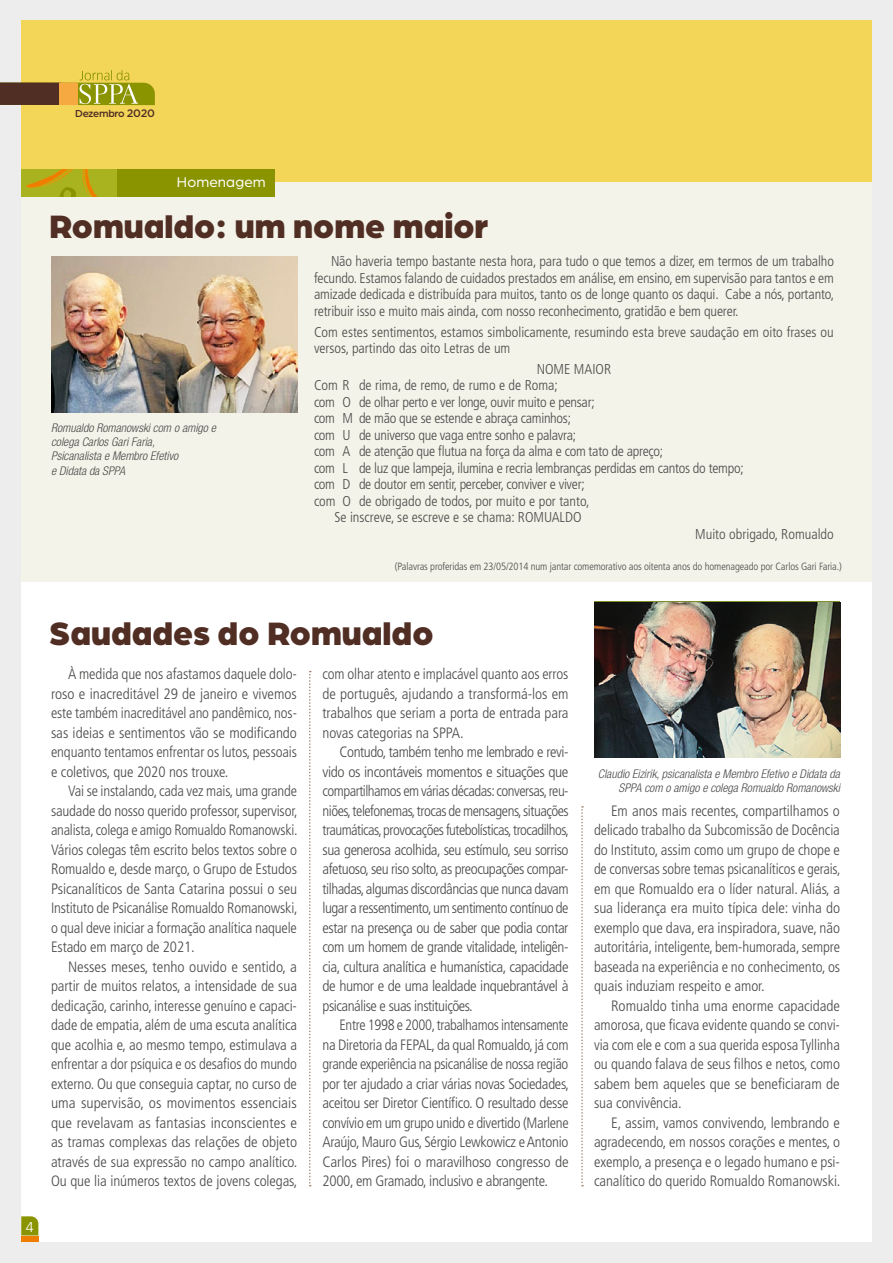
<style>
.page{position:relative;width:893px;height:1263px;background:#fff}
.page>*{position:absolute;margin:0;border:0;box-sizing:border-box;transform-origin:0 0}
.t1{font:900 34.5px "Arboria";color:#512e24}
.t2{font:300 condensed 15px/19.5px "Frutiger LT Std";letter-spacing:-.005em;color:#4a4a49;text-align:justify}
.t3{font:15px "Arboria";letter-spacing:.01em;color:#fff}
.t4{font:300 condensed 14.25px/16.5px "Frutiger LT Std";letter-spacing:-.01em;color:#4a4a49;text-align:justify}
.t5{font:14.25px "Bastardus Sans";color:#fff}
.t6{font:italic 300 condensed 12px/14.4px "Helvetica Neue LT Std";color:#4a4a49}
.t7{font:500 10.8px "Arboria";letter-spacing:-.02em;color:#512e24}
.t8{font:300 condensed 10.5px "Frutiger LT Std";letter-spacing:-.01em;color:#4a4a49}
.s1{font-family:"Gotham"}
</style>
<div class="page">
<div style="left:0;top:0;width:891px;height:1263px;background:#ededed"></div>
<div style="left:21px;top:21px;width:851px;height:1221px;background:#fff"></div>
<div style="left:21px;top:182px;width:851px;height:400px;background:#f3f3e9"></div>
<div style="left:21px;top:21px;width:851px;height:161px;background:#f3d558"></div>
<div style="left:115px;top:169px;width:160px;height:27px;background:#8a9400"></div>
<img style="left:21px;top:169px;width:95px;height:27px">
<svg style="left:57px;top:187px;width:30px;height:9px"></svg>
<img style="left:594px;top:602px;width:246px;height:155px">
<img style="left:51px;top:257px;width:246px;height:156px">
<svg style="left:0;top:70px;width:155px;height:35px"></svg>
<svg style="left:21px;top:1216px;width:17px;height:19px"></svg>
<div style="left:21px;top:1236px;width:17px;height:6px;background:#ef7d00"></div>
<svg style="left:309px;top:671px;width:2px;height:515px"></svg>
<svg style="left:581px;top:806px;width:2px;height:380px"></svg>
<p class="t7" style="left:75px;top:106px;width:81px">Dezembro <span class="s1">2020</span></p>
<p class="t3" style="left:177px;top:173px;width:90px">Homenagem</p>
<h1 class="t1" style="left:49px;top:201px;width:441px">Romualdo: um nome maior</h1>
<p class="t6" style="left:51px;top:420px;width:167px">Romualdo Romanowski com o amigo e colega Carlos Gari Faria,<br>Psicanalista e Membro Efetivo<br>e Didata da SPPA</p>
<p class="t4" style="left:314px;top:253px;width:522px;text-indent:17px">Não haveria tempo bastante nesta hora, para tudo o que temos a dizer, em termos de um trabalho fecundo. Estamos falando de cuidados prestados em análise, em ensino, em supervisão para tantos e em amizade dedicada e distribuída para muitos, tanto os de longe quanto os daqui. Cabe a nós, portanto, retribuir isso e muito mais ainda, com nosso reconhecimento, gratidão e bem querer.</p>
<p class="t4" style="left:314px;top:324px;width:521px">Com estes sentimentos, estamos simbolicamente, resumindo esta breve saudação em oito frases ou versos, partindo das oito Letras de um</p>
<p class="t4" style="left:537px;top:361px;width:76px">NOME MAIOR</p>
<p class="t4" style="left:314px;top:377px;width:245px">Com R de rima, de remo, de rumo e de Roma;</p>
<p class="t4" style="left:314px;top:394px;width:282px">com O de olhar perto e ver longe, ouvir muito e pensar;</p>
<p class="t4" style="left:314px;top:410px;width:259px">com M de mão que se estende e abraça caminhos;</p>
<p class="t4" style="left:314px;top:427px;width:264px">com U de universo que vaga entre sonho e palavra;</p>
<p class="t4" style="left:314px;top:443px;width:351px">com A de atenção que flutua na força da alma e com tato de apreço;</p>
<p class="t4" style="left:314px;top:460px;width:431px">com L de luz que lampeja, ilumina e recria lembranças perdidas em cantos do tempo;</p>
<p class="t4" style="left:314px;top:476px;width:272px">com D de doutor em sentir, perceber, conviver e viver;</p>
<p class="t4" style="left:314px;top:493px;width:277px">com O de obrigado de todos, por muito e por tanto,</p>
<p class="t4" style="left:334px;top:509px;width:248px">Se inscreve, se escreve e se chama: ROMUALDO</p>
<p class="t4" style="left:695px;top:526px;width:140px">Muito obrigado, Romualdo</p>
<p class="t8" style="left:395px;top:561px;width:448px">(Palavras proferidas em 23/05/2014 num jantar comemorativo aos oitenta anos do homenageado por Carlos Gari Faria.)</p>
<p class="t5" style="left:26px;top:1218px;width:9px">4</p>
<h1 class="t1" style="left:49px;top:608px;width:386px">Saudades do Romualdo</h1>
<p class="t2" style="left:51px;top:665px;width:248px;text-indent:17px">À medida que nos afastamos daquele dolo&shy;roso e inacreditável 29 de janeiro e vivemos este também inacreditável ano pandêmico, nos&shy;sas ideias e sentimentos vão se modificando enquanto tentamos enfrentar os lutos, pessoais e coletivos, que 2020 nos trouxe.</p>
<p class="t2" style="left:51px;top:782px;width:248px;text-indent:17px">Vai se instalando, cada vez mais, uma grande saudade do nosso querido professor, supervisor, analista, colega e amigo Romualdo Romanowski.<br>Vários colegas têm escrito belos textos sobre o Romualdo e, desde março, o Grupo de Estudos Psicanalíticos de Santa Catarina possui o seu Instituto de Psicanálise Romualdo Romanowski, o qual deve iniciar a formação analítica naquele Estado em março de 2021.</p>
<p class="t2" style="left:51px;top:957px;width:248px;text-indent:17px">Nesses meses, tenho ouvido e sentido, a partir de muitos relatos, a intensidade de sua dedicação, carinho, interesse genuíno e capaci&shy;dade de empatia, além de uma escuta analítica que acolhia e, ao mesmo tempo, estimulava a enfrentar a dor psíquica e os desafios do mundo externo. Ou que conseguia captar, no curso de uma supervisão, os movimentos essenciais que revelavam as fantasias inconscientes e as tramas complexas das relações de objeto através de sua expressão no campo analítico.<br>Ou que lia inúmeros textos de jovens colegas,</p>
<p class="t2" style="left:323px;top:665px;width:248px">com olhar atento e implacável quanto aos erros de português, ajudando a transformá-los em trabalhos que seriam a porta de entrada para novas categorias na SPPA.</p>
<p class="t2" style="left:323px;top:743px;width:248px;text-indent:17px">Contudo, também tenho me lembrado e revi&shy;vido os incontáveis momentos e situações que compartilhamos em várias décadas: conversas, reu&shy;niões, telefonemas, trocas de mensagens, situações traumáticas, provocações futebolísticas, trocadilhos, sua generosa acolhida, seu estímulo, seu sorriso afetuoso, seu riso solto, as preocupações compar&shy;tilhadas, algumas discordâncias que nunca davam lugar a ressentimento, um sentimento contínuo de estar na presença ou de saber que podia contar com um homem de grande vitalidade, inteligên&shy;cia, cultura analítica e humanística, capacidade de humor e de uma lealdade inquebrantável à psicanálise e suas instituições.</p>
<p class="t2" style="left:323px;top:1016px;width:248px;text-indent:17px">Entre 1998 e 2000, trabalhamos intensamente na Diretoria da FEPAL, da qual Romualdo, já com grande experiência na psicanálise de nossa região por ter ajudado a criar várias novas Sociedades, aceitou ser Diretor Científico. O resultado desse convívio em um grupo unido e divertido (Marlene Araújo, Mauro Gus, Sérgio Lewkowicz e Antonio Carlos Pires) foi o maravilhoso congresso de 2000, em Gramado, inclusivo e abrangente.</p>
<p class="t6" style="left:598px;top:766px;width:244px;text-align:right">Claudio Eizirik, psicanalista e Membro Efetivo e Didata da<br>SPPA com o amigo e colega Romualdo Romanowski</p>
<p class="t2" style="left:594px;top:801px;width:248px;text-indent:17px">Em anos mais recentes, compartilhamos o delicado trabalho da Subcomissão de Docência do Instituto, assim como um grupo de chope e de conversas sobre temas psicanalíticos e gerais, em que Romualdo era o líder natural. Aliás, a sua liderança era muito típica dele: vinha do exemplo que dava, era inspiradora, suave, não autoritária, inteligente, bem-humorada, sempre baseada na experiência e no conhecimento, os quais induziam respeito e amor.</p>
<p class="t2" style="left:594px;top:996px;width:248px;text-indent:17px">Romualdo tinha uma enorme capacidade amorosa, que ficava evidente quando se convi&shy;via com ele e com a sua querida esposa Tyllinha ou quando falava de seus filhos e netos, como sabem bem aqueles que se beneficiaram de sua convivência.</p>
<p class="t2" style="left:594px;top:1113px;width:248px;text-indent:17px">E, assim, vamos convivendo, lembrando e agradecendo, em nossos corações e mentes, o exemplo, a presença e o legado humano e psi&shy;canalítico do querido Romualdo Romanowski.</p>
</div>
